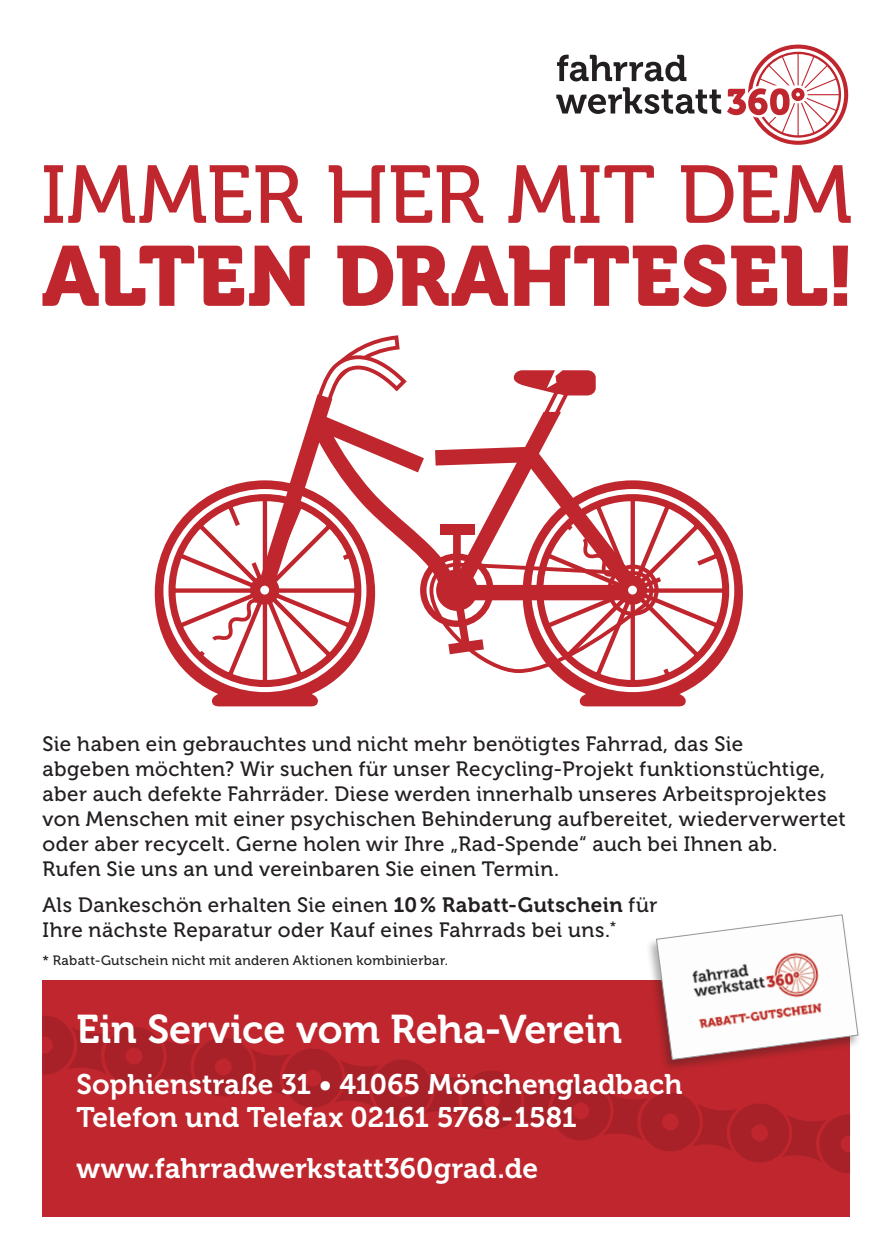
<style>
.page{position:relative;width:893px;height:1259px;background:#fff}
.page>*{position:absolute;margin:0;border:0;box-sizing:border-box;transform-origin:0 0}
.t1{font:84.3px "Museo 900";letter-spacing:.005em;color:#c0262d}
.t2{font:81.6px "Museo 500";color:#c0262d}
.t3{font:39.9px "Museo 700";letter-spacing:-.005em;color:#fff}
.t4{font:28.2px/33.9px "Museo 700";letter-spacing:.005em;color:#fff}
.t5{font:20.7px/24.9px "Museo 500";letter-spacing:.02em;color:#231f20}
.t6{font:13.5px "Museo 500";letter-spacing:.025em;color:#231f20}
.s1{font-family:"Museo 700"}
</style>
<div class="page">
<div style="left:43px;top:980px;width:807px;height:236px;background:#c0262d"></div>
<svg style="left:43px;top:1016px;width:807px;height:157px"></svg>
<svg style="left:556px;top:55px;width:165px;height:59px"></svg>
<svg style="left:727px;top:45px;width:121px;height:100px"></svg>
<svg style="left:318px;top:335px;width:89px;height:59px"></svg>
<svg style="left:574px;top:480px;width:169px;height:226px"></svg>
<svg style="left:155px;top:480px;width:220px;height:226px"></svg>
<svg style="left:168px;top:493px;width:194px;height:195px"></svg>
<svg style="left:259px;top:394px;width:374px;height:206px"></svg>
<svg style="left:514px;top:370px;width:82px;height:60px"></svg>
<svg style="left:420px;top:493px;width:310px;height:195px"></svg>
<div style="left:645px;top:913px;width:217px;height:159px;background:#231f20;opacity:.35"></div>
<svg style="left:655px;top:913px;width:204px;height:147px"></svg>
<h2 class="t2" style="left:41px;top:150px;width:813px">IMMER HER MIT DEM</h2>
<h1 class="t1" style="left:42px;top:228px;width:815px">ALTEN DRAHTESEL!</h1>
<p class="t5" style="left:43px;top:732px;width:805px">Sie haben ein gebrauchtes und nicht mehr benötigtes Fahrrad, das Sie<br>abgeben möchten? Wir suchen für unser Recycling-Projekt funktionstüchtige, aber auch defekte Fahrräder. Diese werden innerhalb unseres Arbeitsprojektes von Menschen mit einer psychischen Behinderung aufbereitet, wiederverwertet oder aber recycelt. Gerne holen wir Ihre „Rad-Spende“ auch bei Ihnen ab.<br>Rufen Sie uns an und vereinbaren Sie einen Termin.</p>
<p class="t5" style="left:43px;top:892px;width:616px">Als Dankeschön erhalten Sie einen <span class="s1">10% Rabatt-Gutschein</span> für<br>Ihre nächste Reparatur oder Kauf eines Fahrrads bei uns.<sup>*</sup></p>
<p class="t6" style="left:43px;top:952px;width:407px">* Rabatt-Gutschein nicht mit anderen Aktionen kombinierbar.</p>
<h3 class="t3" style="left:77px;top:1007px;width:547px">Ein Service vom Reha-Verein</h3>
<h3 class="t4" style="left:77px;top:1067px;width:608px">Sophienstraße 31 • 41065 Mönchengladbach<br>Telefon und Telefax 02161 5768-1581</h3>
<h3 class="t4" style="left:77px;top:1151px;width:463px">www.fahrradwerkstatt360grad.de</h3>
</div>
